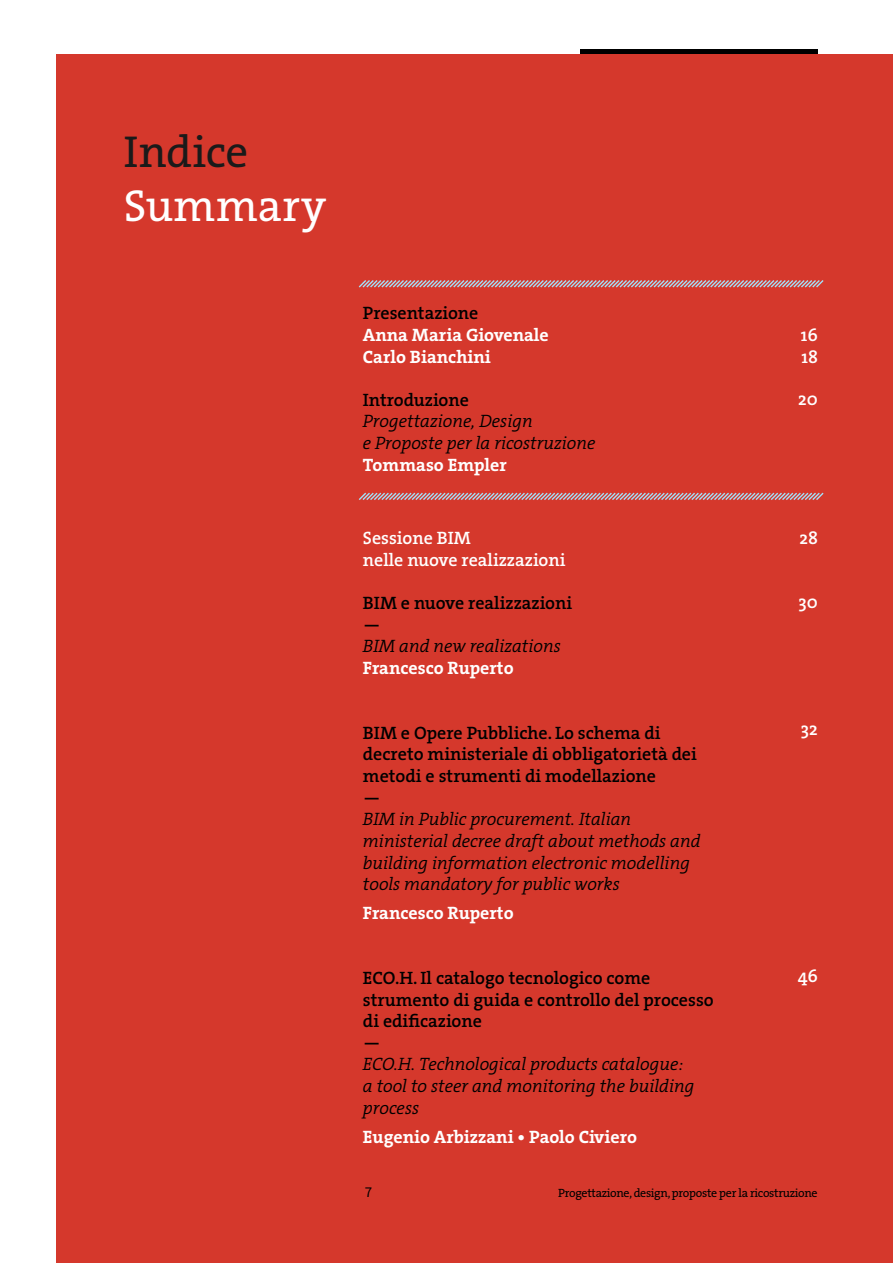
<style>
.page{position:relative;width:893px;height:1263px;background:#fff}
.page>*{position:absolute;margin:0;border:0;box-sizing:border-box;transform-origin:0 0}
.t1{font:45px "The Serif HP5 Plain";letter-spacing:.015em;color:#fff}
.t2{font:45px "The Serif HP5 Plain";letter-spacing:-.01em;color:#1a1a1a}
.t3{font:18px/21.6px "The Serif HP4 Se Lig IT";color:#000}
.t4{font:18px/21.6px "The Serif HP6 Se Bld";color:#000}
.t5{font:18px/21.6px "The Serif HP7 Bld";color:#fff}
.t6{font:18px/21.6px "The Serif HP6 Se Bld";color:#fff}
.t7{font:15px "Source Sans Pro";color:#000}
.t8{font:12px "The Serif HP5 Plain";letter-spacing:-.025em;color:#000}
</style>
<div class="page">
<div style="left:56px;top:54px;width:837px;height:1209px;background:#d5382c"></div>
<hr style="left:580px;top:50px;width:238px;height:4px;background:#000">
<svg style="left:358px;top:492px;width:466px;height:8px"></svg>
<svg style="left:358px;top:280px;width:466px;height:8px"></svg>
<h1 class="t2" style="left:124px;top:122px;width:126px">Indice</h1>
<h1 class="t1" style="left:124px;top:176px;width:204px">Summary</h1>
<p class="t4" style="left:363px;top:302px;width:117px">Presentazione</p>
<p class="t5" style="left:363px;top:324px;width:187px">Anna Maria Giovenale<br>Carlo Bianchini</p>
<p class="t4" style="left:363px;top:389px;width:108px">Introduzione</p>
<p class="t3" style="left:363px;top:411px;width:234px">Progettazione, Design<br>e Proposte per la ricostruzione</p>
<p class="t5" style="left:363px;top:454px;width:145px">Tommaso Empler</p>
<p class="t6" style="left:363px;top:528px;width:204px">Sessione BIM<br>nelle nuove realizzazioni</p>
<p class="t4" style="left:363px;top:592px;width:211px">BIM e nuove realizzazioni —</p>
<p class="t3" style="left:363px;top:636px;width:199px">BIM and new realizations</p>
<p class="t5" style="left:363px;top:657px;width:152px">Francesco Ruperto</p>
<p class="t4" style="left:363px;top:722px;width:335px">BIM e Opere Pubbliche. Lo schema di decreto ministeriale di obbligatorietà dei metodi e strumenti di modellazione<br>—</p>
<p class="t3" style="left:363px;top:809px;width:339px">BIM in Public procurement. Italian ministerial decree draft about methods and building information electronic modelling tools mandatory for public works</p>
<p class="t5" style="left:363px;top:902px;width:152px">Francesco Ruperto</p>
<p class="t4" style="left:363px;top:967px;width:352px">ECO.H. Il catalogo tecnologico come strumento di guida e controllo del processo di edificazione<br>—</p>
<p class="t3" style="left:363px;top:1054px;width:333px">ECO.H. Technological products catalogue: a tool to steer and monitoring the building process</p>
<p class="t5" style="left:363px;top:1126px;width:276px">Eugenio Arbizzani • Paolo Civiero</p>
<p class="t6" style="left:801px;top:324px;width:19px;line-height:22px">16<br>18</p>
<p class="t6" style="left:798px;top:388px;width:21px">20</p>
<p class="t6" style="left:799px;top:528px;width:20px">28</p>
<p class="t6" style="left:799px;top:591px;width:21px">30</p>
<p class="t6" style="left:801px;top:718px;width:19px">32</p>
<p class="t6" style="left:798px;top:965px;width:22px">46</p>
<p class="t7" style="left:365px;top:1182px;width:9px">7</p>
<p class="t8" style="left:558px;top:1185px;width:261px">Progettazione, design, proposte per la ricostruzione</p>
</div>
